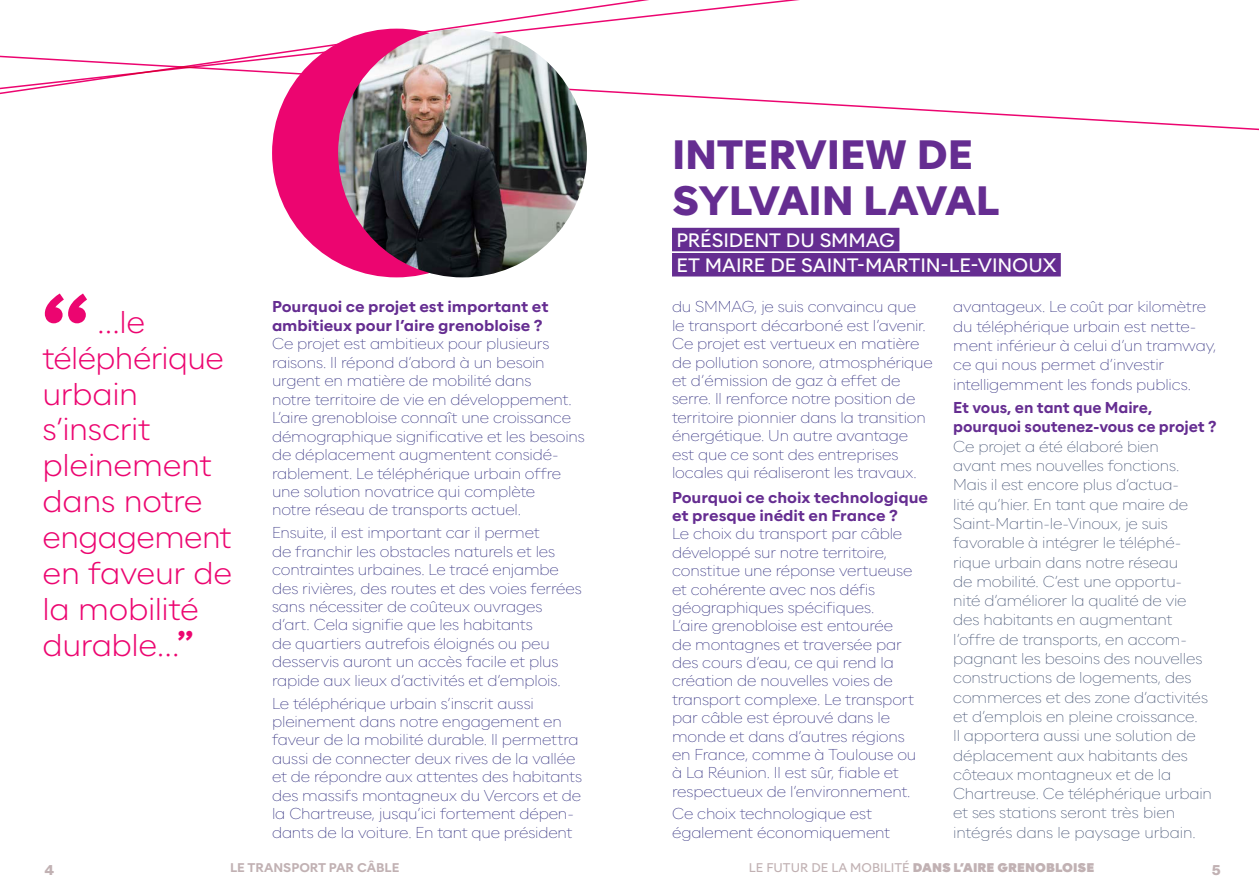
<style>
.page{position:relative;width:1259px;height:893px;background:#fff}
.page>*{position:absolute;margin:0;border:0;box-sizing:border-box;transform-origin:0 0}
.RÉPONSE{font:900 89.1px "Axiforma";color:#ec0570}
.TITRE_1{font:700 39px/45.3px "Alaska Beta";letter-spacing:-.005em;color:#652d91}
.RÉPONSE-2{font:200 30px/36px "Alaska Beta";letter-spacing:-.015em;color:#ec0570}
.SOUS-TITRE_ENCADRÉ{font:18.45px "Alaska Beta";letter-spacing:-.005em;color:#fff}
.RÉPONSE-3{font:100 15px/18.5px "Alaska Beta";letter-spacing:-.01em;color:#2c2a7c}
.RÉPONSE-4{font:100 15px/19.4px "Alaska Beta";letter-spacing:-.01em;color:#3c4b6d}
.QUESTION{font:600 15px/18.5px "Alaska Beta";letter-spacing:-.005em;color:#652d91}
.QUESTION-2{font:600 15px/19.4px "Alaska Beta";letter-spacing:-.005em;color:#652d91;scale:.96 1}
.t1{font:700 13.5px "Alaska Beta";color:#c1b1b3}
.t2{font:900 12px "Alaska Beta";color:#c1b1b3}
.t3{font:600 12px "Alaska Beta";color:#c1b1b3}
.s1{font-family:"Axiforma";font-weight:900;font-size:29.7px}
.s2{font-weight:400}
</style>
<div class="page">
<svg style="left:0;top:0;width:1259px;height:142px"></svg>
<div style="left:672px;top:228px;width:227px;height:23px;background:#652d91"></div>
<div style="left:672px;top:253px;width:388px;height:23px;background:#652d91"></div>
<div style="left:272px;top:29px;width:249px;height:248px;background:#ec0570;border-radius:50%"></div>
<img style="left:338px;top:29px;width:249px;height:248px;border-radius:124px">
<p class="RÉPONSE" style="left:43px;top:273px;width:48px">“</p>
<p class="RÉPONSE-2" style="left:43px;top:302px;width:191px;text-indent:55px">…le téléphérique urbain s’inscrit pleinement dans notre engagement en faveur de la mobilité durable…<span class="s1">”</span></p>
<p class="QUESTION" style="left:272px;top:297px;width:278px">Pourquoi ce projet est important et ambitieux pour l’aire grenobloise ?</p>
<p class="RÉPONSE-3" style="left:272px;top:334px;width:314px">Ce projet est ambitieux pour plusieurs raisons. Il répond d’abord à un besoin urgent en matière de mobilité dans<br>notre territoire de vie en développement.<br>L’aire grenobloise connaît une croissance démographique significative et les besoins de déplacement augmentent considé&shy;rablement. Le téléphérique urbain offre une solution novatrice qui complète<br>notre réseau de transports actuel.</p>
<p class="RÉPONSE-3" style="left:272px;top:523px;width:311px">Ensuite, il est important car il permet<br>de franchir les obstacles naturels et les contraintes urbaines. Le tracé enjambe des rivières, des routes et des voies ferrées sans nécessiter de coûteux ouvrages d’art. Cela signifie que les habitants<br>de quartiers autrefois éloignés ou peu desservis auront un accès facile et plus rapide aux lieux d’activités et d’emplois.</p>
<p class="RÉPONSE-3" style="left:272px;top:693px;width:311px">Le téléphérique urbain s’inscrit aussi pleinement dans notre engagement en faveur de la mobilité durable. Il permettra aussi de connecter deux rives de la vallée et de répondre aux attentes des habitants des massifs montagneux du Vercors et de la Chartreuse, jusqu’ici fortement dépen&shy;dants de la voiture. En tant que président</p>
<p class="TITRE_1" style="left:672px;top:131px;width:329px">INTERVIEW DE<br>SYLVAIN LAVAL</p>
<p class="SOUS-TITRE_ENCADRÉ" style="left:676px;top:228px;width:220px">PRÉSIDENT DU SMMAG</p>
<p class="SOUS-TITRE_ENCADRÉ" style="left:676px;top:253px;width:381px">ET MAIRE DE SAINT-MARTIN-LE-VINOUX</p>
<p class="RÉPONSE-3" style="left:672px;top:297px;width:262px">du SMMAG, je suis convaincu que<br>le transport décarboné est l’avenir.<br>Ce projet est vertueux en matière de pollution sonore, atmosphérique et d’émission de gaz à effet de serre. Il renforce notre position de territoire pionnier dans la transition énergétique. Un autre avantage est que ce sont des entreprises locales qui réaliseront les travaux.</p>
<p class="QUESTION" style="left:672px;top:487px;width:257px">Pourquoi ce choix technologique et presque inédit en France ?</p>
<p class="RÉPONSE-3" style="left:672px;top:524px;width:246px">Le choix du transport par câble développé sur notre territoire, constitue une réponse vertueuse et cohérente avec nos défis géographiques spécifiques.<br>L’aire grenobloise est entourée<br>de montagnes et traversée par des cours d’eau, ce qui rend la création de nouvelles voies de transport complexe. Le transport par câble est éprouvé dans le monde et dans d’autres régions en France, comme à Toulouse ou à La Réunion. Il est sûr, fiable et respectueux de l’environnement.</p>
<p class="RÉPONSE-3" style="left:672px;top:804px;width:219px">Ce choix technologique est également économiquement</p>
<p class="RÉPONSE-3" style="left:953px;top:297px;width:265px;line-height:19.4px">avantageux. Le coût par kilomètre du téléphérique urbain est nette&shy;ment inférieur à celui d’un tramway, ce qui nous permet d’investir intelligemment les fonds publics.</p>
<p class="QUESTION-2" style="left:953px;top:397px;width:276px">Et vous, en tant que Maire, pourquoi soutenez-vous ce projet ?</p>
<p class="RÉPONSE-4" style="left:953px;top:436px;width:260px">Ce projet a été élaboré bien<br>avant mes nouvelles fonctions.<br>Mais il est encore plus d’actua-<br>lité qu’hier. En tant que maire de<br>Saint-Martin-le-Vinoux, je suis favorable à intégrer le téléphé&shy;rique urbain dans notre réseau<br>de mobilité. C’est une opportu&shy;nité d’améliorer la qualité de vie des habitants en augmentant l’offre de transports, en accom&shy;pagnant les besoins des nouvelles constructions de logements, des commerces et des zone d’activités et d’emplois en pleine croissance.<br>Il apportera aussi une solution de déplacement aux habitants des côteaux montagneux et de la<br>Chartreuse. Ce téléphérique urbain et ses stations seront très bien intégrés dans le paysage urbain.</p>
<p class="t1" style="left:44px;top:861px;width:11px">4</p>
<p class="t3" style="left:230px;top:860px;width:171px">LE TRANSPORT PAR CÂBLE</p>
<p class="t2" style="left:749px;top:860px;width:347px"><span class="s2">LE FUTUR DE LA MOBILITÉ</span> DANS L’AIRE GRENOBLOISE</p>
<p class="t1" style="left:1212px;top:861px;width:11px">5</p>
</div>
